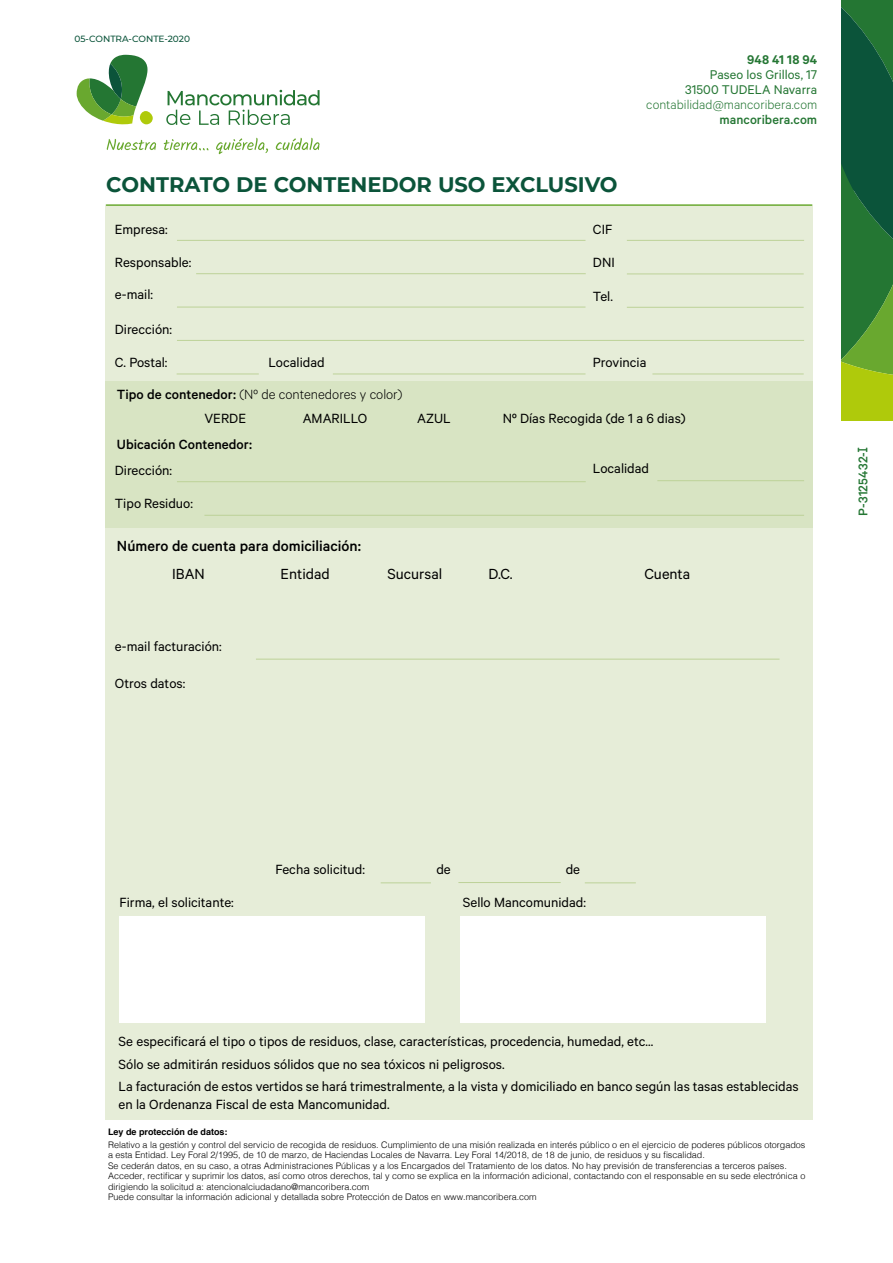
<style>
.page{position:relative;width:893px;height:1263px;background:#fff}
.page>*{position:absolute;margin:0;border:0;box-sizing:border-box;transform-origin:0 0}
.t1{font:700 21px "Montserrat";color:#0b543a}
.t2{font:500 16.5px "Calibre";color:#000}
.t3{font:16.5px "Calibre";color:#000}
.t4{font:15px/22.2px "Calibre";color:#000}
.t5{font:300 15px "Calibre";color:#000}
.t6{font:500 15px "Calibre";color:#000}
.t7{font:14.25px/15px "Calibre";letter-spacing:.005em;color:#247633;text-align:right}
.t8{font:300 14.25px "Calibre";letter-spacing:.005em;color:#247633}
.t9{font:500 14.25px "Calibre";letter-spacing:.005em;color:#247633}
.t10{font:600 14.25px "Calibre";letter-spacing:.005em;color:#247633}
.t11{font:300 9px/10.5px "Helvetica";color:#000}
.t12{font:700 9px "Helvetica";color:#000}
.t13{font:500 9px "Montserrat";color:#0b543a}
.s1{font-weight:500}
.s2{font-family:"Chalkboard";font-weight:400}
</style>
<div class="page">
<svg style="left:842px;top:0;width:51px;height:421px;background:#327830"></svg>
<svg style="left:77px;top:55px;width:76px;height:70px"></svg>
<svg style="left:166px;top:90px;width:154px;height:35px"></svg>
<svg style="left:107px;top:139px;width:49px;height:11px"></svg>
<svg style="left:164px;top:139px;width:44px;height:11px"></svg>
<svg style="left:216px;top:138px;width:52px;height:16px"></svg>
<svg style="left:276px;top:138px;width:44px;height:12px"></svg>
<div style="left:105px;top:206px;width:707px;height:913px;background:#e6edd8"></div>
<div style="left:105px;top:381px;width:707px;height:146px;background:#d8e4c3"></div>
<hr style="left:177px;top:240px;width:408px;height:1px;background:#bdd298">
<hr style="left:196px;top:273px;width:390px;height:1px;background:#bdd298">
<hr style="left:106px;top:204px;width:706px;height:2px;background:#69a82f">
<hr style="left:381px;top:882px;width:50px;height:1px;background:#bdd298">
<hr style="left:585px;top:882px;width:51px;height:1px;background:#bdd298">
<hr style="left:458px;top:882px;width:103px;height:1px;background:#bdd298">
<div style="left:120px;top:916px;width:305px;height:107px;background:#fff"></div>
<div style="left:460px;top:916px;width:306px;height:107px;background:#fff"></div>
<hr style="left:627px;top:240px;width:177px;height:1px;background:#bdd298">
<hr style="left:256px;top:659px;width:524px;height:1px;background:#bdd298">
<hr style="left:204px;top:515px;width:600px;height:1px;background:#bdd298">
<hr style="left:657px;top:480px;width:147px;height:1px;background:#bdd298">
<hr style="left:177px;top:481px;width:409px;height:1px;background:#bdd298">
<hr style="left:652px;top:374px;width:152px;height:1px;background:#bdd298">
<hr style="left:333px;top:374px;width:252px;height:1px;background:#bdd298">
<hr style="left:177px;top:374px;width:82px;height:1px;background:#bdd298">
<hr style="left:177px;top:340px;width:627px;height:1px;background:#bdd298">
<hr style="left:627px;top:307px;width:177px;height:1px;background:#bdd298">
<hr style="left:177px;top:307px;width:408px;height:1px;background:#bdd298">
<hr style="left:627px;top:274px;width:177px;height:1px;background:#bdd298">
<p class="t13" style="left:74px;top:32px;width:117px">05-CONTRA-CONTE-2020</p>
<h1 class="t1" style="left:106px;top:170px;width:513px">CONTRATO DE CONTENEDOR USO EXCLUSIVO</h1>
<h3 class="t4" style="left:115px;top:213px;width:78px;line-height:33px">Empresa:<br>Responsable:</h3>
<h3 class="t4" style="left:115px;top:283px;width:40px">e-mail:</h3>
<h3 class="t4" style="left:115px;top:317px;width:59px">Dirección:</h3>
<h3 class="t4" style="left:593px;top:218px;width:21px">CIF</h3>
<h3 class="t4" style="left:593px;top:251px;width:23px">DNI</h3>
<h3 class="t4" style="left:593px;top:284px;width:22px">Tel.</h3>
<h3 class="t10" style="left:747px;top:51px;width:72px">948 41 18 94</h3>
<h3 class="t7" style="left:685px;top:67px;width:134px">Paseo los Grillos, 17<br>31500 TUDELA Navarra</h3>
<h3 class="t8" style="left:646px;top:96px;width:172px">contabilidad@mancoribera.com</h3>
<h3 class="t9" style="left:719px;top:111px;width:99px">mancoribera.com</h3>
<h3 class="t4" style="left:115px;top:350px;width:54px">C. Postal:</h3>
<h3 class="t4" style="left:268px;top:350px;width:58px">Localidad</h3>
<h3 class="t4" style="left:593px;top:350px;width:55px">Provincia</h3>
<h3 class="t5" style="left:117px;top:385px;width:287px"><span class="s1">Tipo de contenedor:</span> (Nº de contenedores y color)</h3>
<h3 class="t6" style="left:117px;top:435px;width:137px">Ubicación Contenedor:</h3>
<h3 class="t4" style="left:204px;top:407px;width:43px">VERDE</h3>
<h3 class="t4" style="left:303px;top:407px;width:66px">AMARILLO</h3>
<h3 class="t4" style="left:417px;top:407px;width:35px">AZUL</h3>
<h3 class="t4" style="left:503px;top:407px;width:184px">Nº Días Recogida (de 1 a 6 dias)</h3>
<h3 class="t4" style="left:115px;top:459px;width:59px">Dirección:</h3>
<h3 class="t4" style="left:115px;top:492px;width:80px">Tipo Residuo:</h3>
<h3 class="t4" style="left:593px;top:457px;width:58px">Localidad</h3>
<h2 class="t2" style="left:117px;top:536px;width:246px">Número de cuenta para domiciliación:</h2>
<h2 class="t3" style="left:172px;top:564px;width:34px">IBAN</h2>
<h2 class="t3" style="left:281px;top:564px;width:51px">Entidad</h2>
<h2 class="t3" style="left:387px;top:564px;width:56px">Sucursal</h2>
<h2 class="t3" style="left:489px;top:564px;width:26px">D.C.</h2>
<h2 class="t3" style="left:644px;top:564px;width:47px">Cuenta</h2>
<h3 class="t4" style="left:115px;top:635px;width:108px">e-mail facturación:</h3>
<h3 class="t4" style="left:115px;top:672px;width:72px">Otros datos:</h3>
<h3 class="t9" style="left:855px;top:516px;width:71px;rotate:-90deg">P-3125432-<span class="s2">I</span></h3>
<h3 class="t4" style="left:275px;top:857px;width:91px">Fecha solicitud:</h3>
<h3 class="t4" style="left:436px;top:857px;width:16px">de</h3>
<h3 class="t4" style="left:566px;top:857px;width:16px">de</h3>
<h3 class="t4" style="left:120px;top:891px;width:116px">Firma, el solicitante:</h3>
<h3 class="t4" style="left:463px;top:891px;width:125px">Sello Mancomunidad:</h3>
<p class="t4" style="left:119px;top:1030px;width:682px">Se especificará el tipo o tipos de residuos, clase, características, procedencia, humedad, etc...<br>Sólo se admitirán residuos sólidos que no sea tóxicos ni peligrosos.<br>La facturación de estos vertidos se hará trimestralmente, a la vista y domiciliado en banco según las tasas establecidas</p>
<h3 class="t4" style="left:119px;top:1092px;width:272px">en la Ordenanza Fiscal de esta Mancomunidad.</h3>
<p class="t12" style="left:108px;top:1124px;width:121px">Ley de protección de datos:</p>
<p class="t11" style="left:108px;top:1138px;width:699px">Relativo a la gestión y control del servicio de recogida de residuos. Cumplimiento de una misión realizada en interés público o en el ejercicio de poderes públicos otorgados a esta Entidad. Ley Foral 2/1995, de 10 de marzo, de Haciendas Locales de Navarra. Ley Foral 14/2018, de 18 de junio, de residuos y su fiscalidad.<br>Se cederán datos, en su caso, a otras Administraciones Públicas y a los Encargados del Tratamiento de los datos. No hay previsión de transferencias a terceros países.<br>Acceder, rectificar y suprimir los datos, así como otros derechos, tal y como se explica en la información adicional, contactando con el responsable en su sede electrónica o dirigiendo la solicitud a: atencionalciudadano@mancoribera.com<br>Puede consultar la información adicional y detallada sobre Protección de Datos en www.mancoribera.com</p>
</div>
